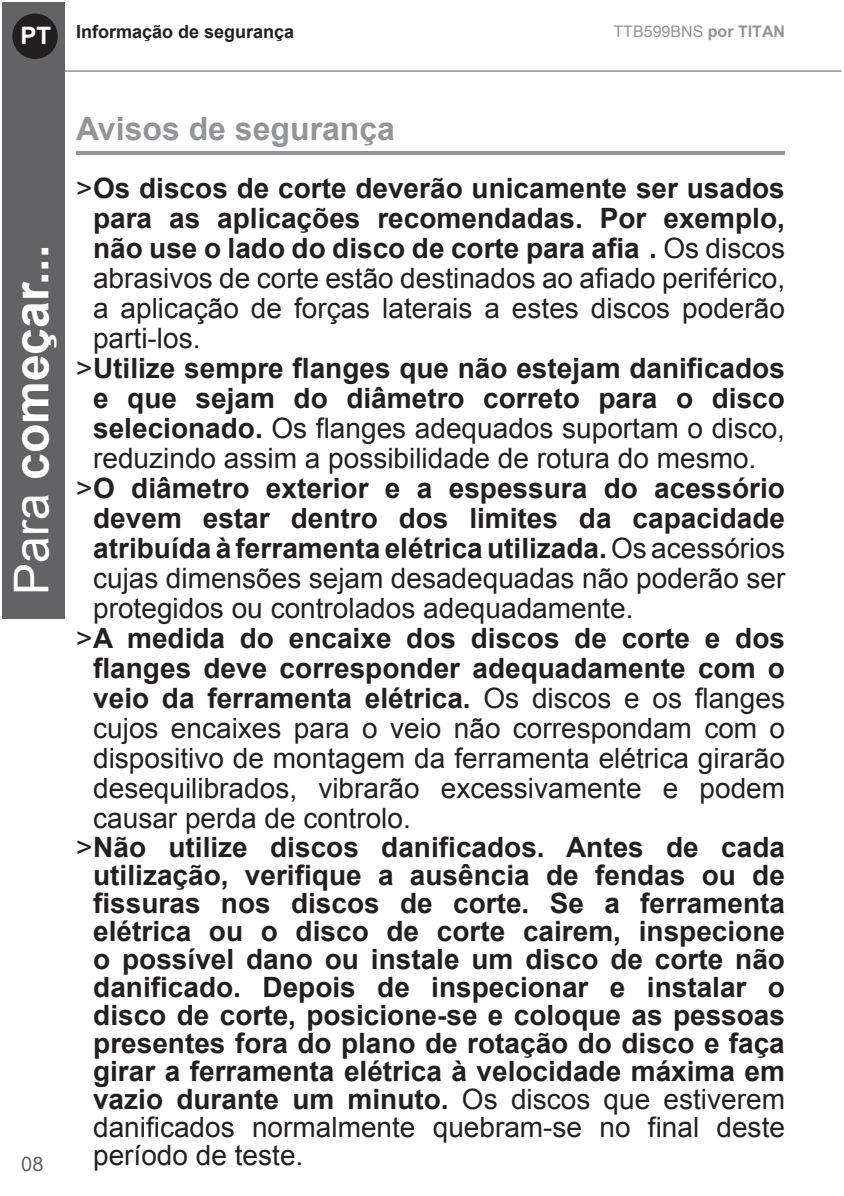
<style>
.page{position:relative;width:844px;height:1196px;background:#fff}
.page>*{position:absolute;margin:0;border:0;box-sizing:border-box;transform-origin:0 0}
.t1{font:700 48px "Arial";color:#fff}
.t2{font:700 32px "Arial";color:#939598}
.t3{font:700 28px "Arial";color:#231f20}
.t4{font:28px "Arial";color:#231f20}
.t5{font:700 24px "Arial";color:#fff}
.t6{font:20px "Arial";color:#636366}
.t7{font:700 18px "Arial";color:#231f20}
.t8{font:16px "Arial";color:#939598}
.s1{font-weight:700}
.s2{font-weight:400}
</style>
<div class="page">
<hr style="left:65px;top:70px;width:776px;height:2px;background:#939598">
<div style="left:2px;top:2px;width:63px;height:616px;background:#636366"></div>
<hr style="left:76px;top:151px;width:709px;height:4px;background:#939598">
<div style="left:12px;top:14px;width:46px;height:45px;background:#231f20;border-radius:50%"></div>
<p class="t7" style="left:76px;top:20px;width:220px">Informação de segurança</p>
<p class="t5" style="left:20px;top:20px;width:32px">PT</p>
<p class="t8" style="left:613px;top:21px;width:173px">TTB599BNS <span class="s1">por TITAN</span></p>
<h1 class="t1" style="left:0;top:595px;width:351px;rotate:-90deg"><span class="s2">Para</span> começar...</h1>
<p class="t6" style="left:21px;top:1150px;width:24px">08</p>
<p class="t2" style="left:76px;top:107px;width:320px">Avisos de segurança</p>
<p class="t3" style="left:76px;top:170px;width:710px"><span class="s2">&gt;</span>Os discos de corte deverão unicamente ser usados</p>
<p class="t3" style="left:93px;top:200px;width:693px">para as aplicações recomendadas. Por exemplo,</p>
<p class="t3" style="left:93px;top:230px;width:693px">não use o lado do disco de corte para afia . <span class="s2">Os discos</span></p>
<p class="t4" style="left:93px;top:260px;width:693px">abrasivos de corte estão destinados ao afiado periférico,</p>
<p class="t4" style="left:93px;top:290px;width:693px">a aplicação de forças laterais a estes discos poderão</p>
<p class="t4" style="left:93px;top:320px;width:109px">parti-los.</p>
<p class="t3" style="left:76px;top:350px;width:710px"><span class="s2">&gt;</span>Utilize sempre flanges que não estejam danificados</p>
<p class="t3" style="left:93px;top:380px;width:693px">e que sejam do diâmetro correto para o disco</p>
<p class="t4" style="left:93px;top:410px;width:693px"><span class="s1">selecionado.</span> Os flanges adequados suportam o disco,</p>
<p class="t4" style="left:93px;top:440px;width:664px">reduzindo assim a possibilidade de rotura do mesmo.</p>
<p class="t3" style="left:76px;top:470px;width:710px"><span class="s2">&gt;</span>O diâmetro exterior e a espessura do acessório</p>
<p class="t3" style="left:93px;top:500px;width:693px">devem estar dentro dos limites da capacidade</p>
<p class="t3" style="left:93px;top:530px;width:693px">atribuída à ferramenta elétrica utilizada. <span class="s2">Os acessórios</span></p>
<p class="t4" style="left:93px;top:560px;width:693px">cujas dimensões sejam desadequadas não poderão ser</p>
<p class="t4" style="left:93px;top:590px;width:542px">protegidos ou controlados adequadamente.</p>
<p class="t3" style="left:76px;top:620px;width:710px"><span class="s2">&gt;</span>A medida do encaixe dos discos de corte e dos</p>
<p class="t3" style="left:93px;top:650px;width:693px">flanges deve corresponder adequadamente com o</p>
<p class="t3" style="left:93px;top:680px;width:693px">veio da ferramenta elétrica. <span class="s2">Os discos e os flanges</span></p>
<p class="t4" style="left:93px;top:710px;width:693px">cujos encaixes para o veio não correspondam com o</p>
<p class="t4" style="left:93px;top:740px;width:693px">dispositivo de montagem da ferramenta elétrica girarão</p>
<p class="t4" style="left:93px;top:770px;width:693px">desequilibrados, vibrarão excessivamente e podem</p>
<p class="t4" style="left:93px;top:800px;width:319px">causar perda de controlo.</p>
<p class="t3" style="left:76px;top:828px;width:710px"><span class="s2">&gt;</span>Não utilize discos danificados. Antes de cada</p>
<p class="t3" style="left:93px;top:856px;width:693px">utilização, verifique a ausência de fendas ou de</p>
<p class="t3" style="left:93px;top:884px;width:693px">fissuras nos discos de corte. Se a ferramenta</p>
<p class="t3" style="left:93px;top:912px;width:693px">elétrica ou o disco de corte cairem, inspecione</p>
<p class="t3" style="left:93px;top:940px;width:693px">o possível dano ou instale um disco de corte não</p>
<p class="t3" style="left:93px;top:968px;width:693px">danificado. Depois de inspecionar e instalar o</p>
<p class="t3" style="left:93px;top:996px;width:693px">disco de corte, posicione-se e coloque as pessoas</p>
<p class="t3" style="left:93px;top:1024px;width:693px">presentes fora do plano de rotação do disco e faça</p>
<p class="t3" style="left:93px;top:1052px;width:693px">girar a ferramenta elétrica à velocidade máxima em</p>
<p class="t3" style="left:93px;top:1080px;width:693px">vazio durante um minuto. <span class="s2">Os discos que estiverem</span></p>
<p class="t4" style="left:93px;top:1108px;width:693px">danificados normalmente quebram-se no final deste</p>
<p class="t4" style="left:93px;top:1136px;width:212px">período de teste.</p>
</div>
